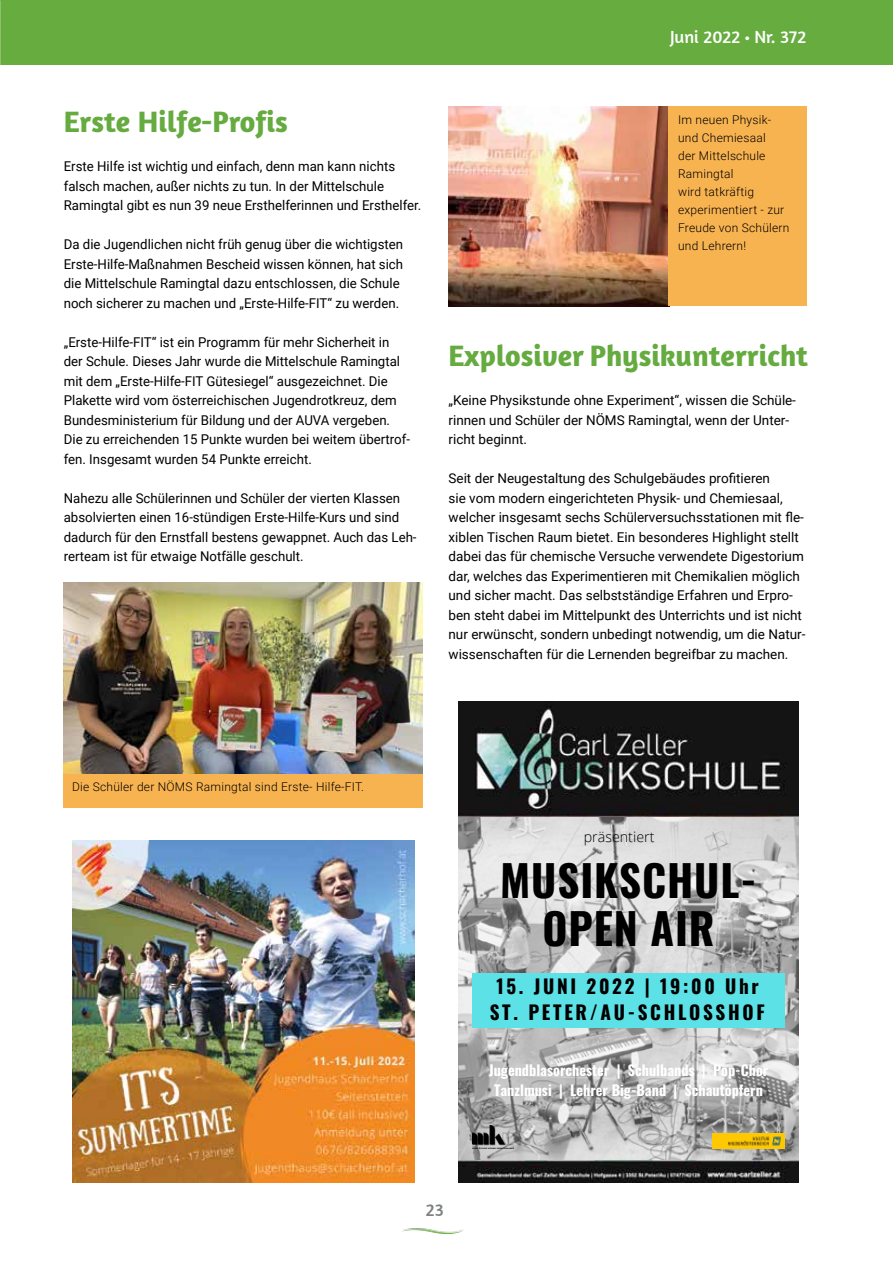
<style>
.page{position:relative;width:893px;height:1263px;background:#fff}
.page>*{position:absolute;margin:0;border:0;box-sizing:border-box;transform-origin:0 0}
.t1{font:700 42.9px/48.3px "Oswald";letter-spacing:.02em;color:#000;text-align:center}
.t2{font:700 30px "Amaranth";color:#65ab3f}
.t3{font:700 19.2px/26.7px "Oswald";letter-spacing:.14em;color:#000;text-align:center}
.t4{font:18px "Amaranth";color:#fff}
.t5{font:18px "Amaranth";color:#7e8181}
.t6{font:700 14.25px/20px "Oswald";color:#fff;text-align:center}
.t7{font:300 14.25px "Open Sans";color:#000}
.t8{font:13.5px/19.5px "Roboto";color:#000}
.t9{font:300 12px/18px "Roboto";letter-spacing:.02em;color:#000}
.s1{font-family:"Myriad Pro"}
</style>
<div class="page">
<div style="left:0;top:0;width:893px;height:64px;background:#66ac3f"></div>
<img style="left:402px;top:1228px;width:62px;height:7px">
<div style="left:64px;top:774px;width:359px;height:33px;background:#f8b351"></div>
<img style="left:64px;top:583px;width:359px;height:191px">
<img style="left:449px;top:106px;width:219px;height:200px">
<div style="left:668px;top:106px;width:138px;height:200px;background:#f8b351"></div>
<img style="left:459px;top:702px;width:339px;height:480px">
<img style="left:459px;top:817px;width:339px;height:343px">
<div style="left:472px;top:973px;width:313px;height:55px;background:#5ce1e6"></div>
<img style="left:712px;top:1134px;width:73px;height:14px">
<img style="left:472px;top:1126px;width:42px;height:22px">
<img style="left:73px;top:840px;width:341px;height:342px">
<h2 class="t2" style="left:64px;top:103px;width:226px">Erste Hilfe-Profis</h2>
<p class="t8" style="left:64px;top:156px;width:359px">Erste Hilfe ist wichtig und einfach, denn man kann nichts falsch machen, außer nichts zu tun. In der Mittelschule<br>Ramingtal gibt es nun 39 neue Ersthelferinnen und Ersthelfer.</p>
<p class="t8" style="left:64px;top:234px;width:341px">Da die Jugendlichen nicht früh genug über die wichtigsten Erste-Hilfe-Maßnahmen Bescheid wissen können, hat sich die Mittelschule Ramingtal dazu entschlossen, die Schule noch sicherer zu machen und „Erste-Hilfe-FIT“ zu werden.</p>
<p class="t8" style="left:64px;top:331px;width:348px">„Erste-Hilfe-FIT“ ist ein Programm für mehr Sicherheit in der Schule. Dieses Jahr wurde die Mittelschule Ramingtal mit dem „Erste-Hilfe-FIT Gütesiegel“ ausgezeichnet. Die Plakette wird vom österreichischen Jugendrotkreuz, dem Bundesministerium für Bildung und der AUVA vergeben.<br>Die zu erreichenden 15 Punkte wurden bei weitem übertrof&shy;fen. Insgesamt wurden 54 Punkte erreicht.</p>
<p class="t8" style="left:64px;top:487px;width:354px">Nahezu alle Schülerinnen und Schüler der vierten Klassen absolvierten einen 16-stündigen Erste-Hilfe-Kurs und sind dadurch für den Ernstfall bestens gewappnet. Auch das Leh&shy;rerteam ist für etwaige Notfälle geschult.</p>
<h3 class="t4" style="left:670px;top:26px;width:138px">Juni 2022 <span class="s1">•</span> Nr. 372</h3>
<p class="t9" style="left:678px;top:110px;width:113px">Im neuen Physik&shy;und Chemiesaal<br>der Mittelschule<br>Ramingtal<br>wird tatkräftig experimentiert - zur<br>Freude von Schülern und Lehrern!</p>
<h2 class="t2" style="left:448px;top:337px;width:361px">Explosiver Physikunterricht</h2>
<p class="t8" style="left:448px;top:390px;width:349px">„Keine Physikstunde ohne Experiment“, wissen die Schüle&shy;rinnen und Schüler der NÖMS Ramingtal, wenn der Unter&shy;richt beginnt.</p>
<p class="t8" style="left:448px;top:468px;width:358px">Seit der Neugestaltung des Schulgebäudes profitieren<br>sie vom modern eingerichteten Physik- und Chemiesaal, welcher insgesamt sechs Schülerversuchsstationen mit fle&shy;xiblen Tischen Raum bietet. Ein besonderes Highlight stellt dabei das für chemische Versuche verwendete Digestorium dar, welches das Experimentieren mit Chemikalien möglich und sicher macht. Das selbstständige Erfahren und Erpro&shy;ben steht dabei im Mittelpunkt des Unterrichts und ist nicht nur erwünscht, sondern unbedingt notwendig, um die Natur&shy;wissenschaften für die Lernenden begreifbar zu machen.</p>
<p class="t9" style="left:72px;top:778px;width:293px">Die Schüler der NÖMS Ramingtal sind Erste- Hilfe-FIT.</p>
<p class="t7" style="left:584px;top:827px;width:72px">präsentiert</p>
<h1 class="t1" style="left:500px;top:859px;width:258px">MUSIKSCHUL-<br>OPEN AIR</h1>
<h3 class="t3" style="left:490px;top:974px;width:276px">15. JUNI 2022 | 19:00 Uhr<br>ST. PETER/AU-SCHLOSSHOF</h3>
<p class="t6" style="left:489px;top:1061px;width:281px">Jugendblasorchester | Schulbands | Pop-Chor<br>Tanzlmusi | Lehrer Big-Band | Schautöpfern</p>
<h3 class="t5" style="left:426px;top:1199px;width:19px">23</h3>
</div>
